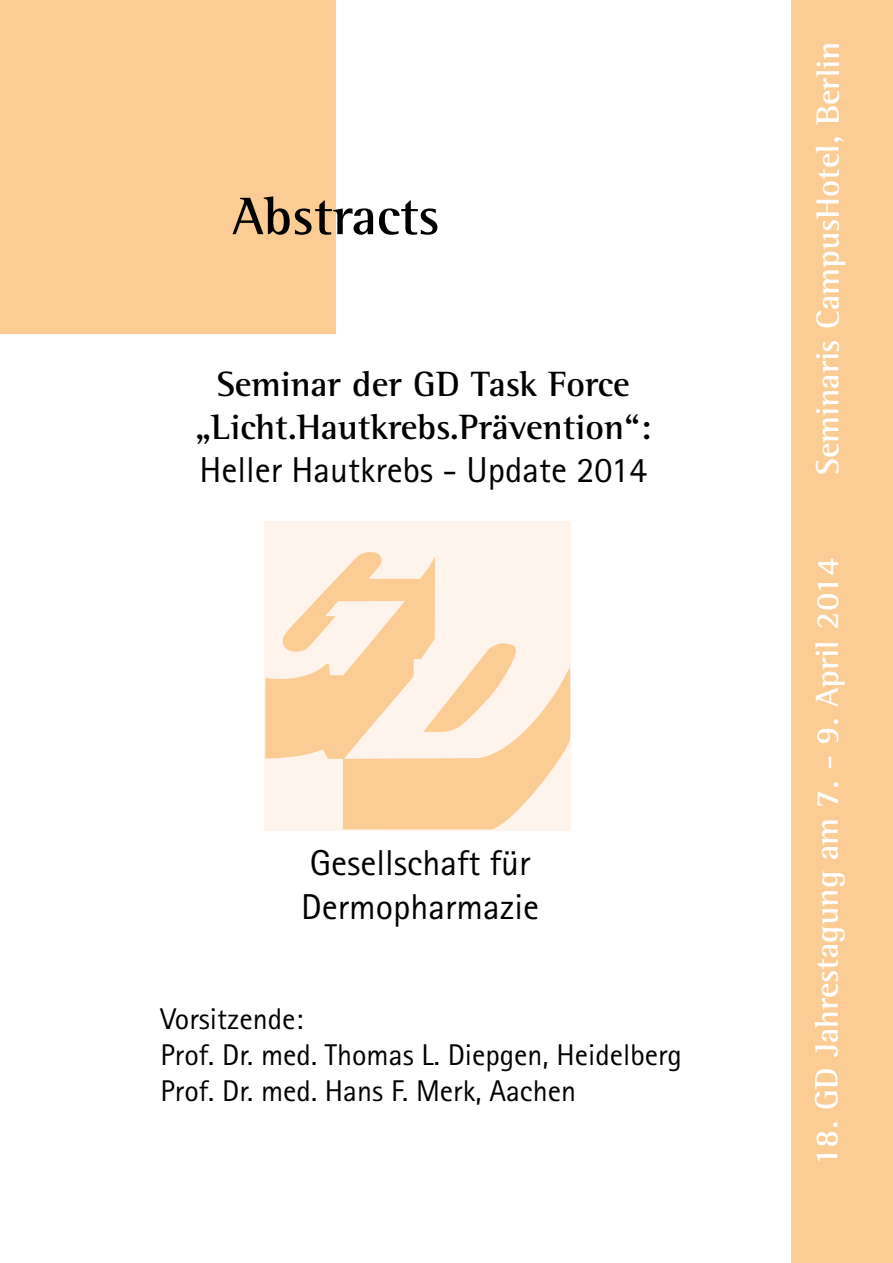
<style>
.page{position:relative;width:893px;height:1263px;background:#fff}
.page>*{position:absolute;margin:0;border:0;box-sizing:border-box;transform-origin:0 0}
.t1{font:700 54px "Agfa Rotis Semi Serif";color:#000}
.t2{font:36px/43.2px "Agfa Rotis Sans Serif";color:#000}
.t3{font:700 36px/43.2px "Agfa Rotis Semi Serif";color:#000;text-align:center}
.t4{font:700 33px "Agfa Rotis Semi Serif";color:#fff}
.t5{font:30px/36px "Agfa Rotis Sans Serif";color:#000}
</style>
<div class="page">
<div style="left:0;top:0;width:336px;height:334px;background:#fbcc94"></div>
<div style="left:791px;top:0;width:102px;height:1263px;background:#fbcc94"></div>
<div style="left:265px;top:521px;width:306px;height:309px;background:#fef4eb"></div>
<svg style="left:265px;top:552px;width:305px;height:277px"></svg>
<svg style="left:423px;top:643px;width:95px;height:89px"></svg>
<h1 class="t1" style="left:232px;top:184px;width:209px">Abstracts</h1>
<p class="t3" style="left:195px;top:362px;width:458px">Seminar der GD Task Force „Licht.Hautkrebs.Prävention“:</p>
<p class="t2" style="left:199px;top:448px;width:449px">Heller Hautkrebs - Update 2014</p>
<p class="t2" style="left:301px;top:841px;width:239px">Gesellschaft für<br>Dermopharmazie</p>
<p class="t5" style="left:160px;top:1000px;width:523px">Vorsitzende:<br>Prof. Dr. med. Thomas L. Diepgen, Heidelberg<br>Prof. Dr. med. Hans F. Merk, Aachen</p>
<p class="t4" style="left:808px;top:475px;width:435px;rotate:-90deg">Seminaris CampusHotel, Berlin</p>
<p class="t4" style="left:807px;top:1166px;width:609px;rotate:-90deg">18. GD Jahrestagung am 7. - 9. April 2014</p>
</div>
